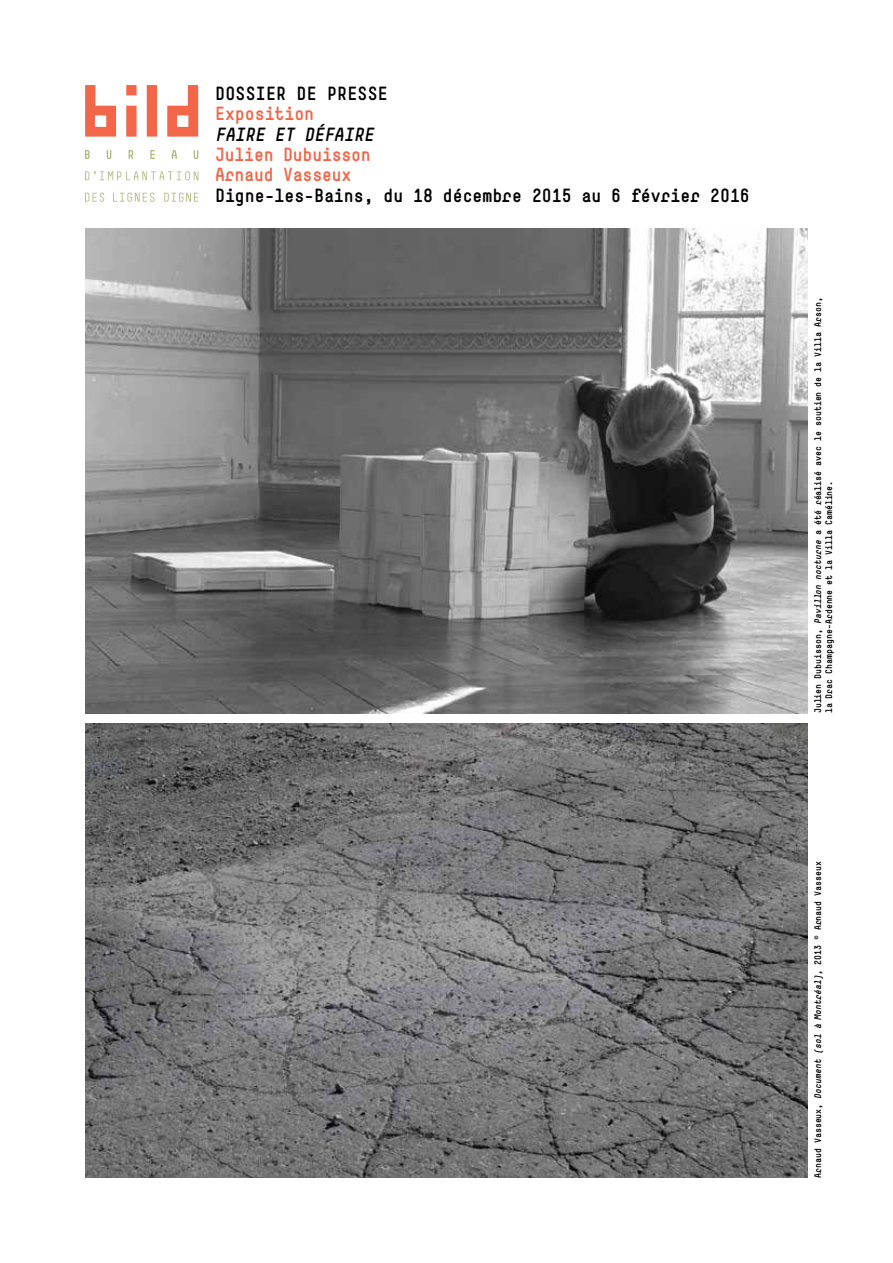
<style>
.page{position:relative;width:893px;height:1263px;background:#fff}
.page>*{position:absolute;margin:0;border:0;box-sizing:border-box;transform-origin:0 0}
.t1{font:700 18px "Simple";color:#000}
.t2{font:700 18px/20.4px "Simple";letter-spacing:-.01em;color:#f26649}
.t3{font:italic 700 18px "Simple";color:#000}
.t4{font:700 9px/10.8px "Simple";color:#000}
.s1{font-style:italic}
</style>
<div class="page">
<svg style="left:85px;top:150px;width:5px;height:9px"></svg>
<svg style="left:107px;top:150px;width:4px;height:9px"></svg>
<svg style="left:129px;top:150px;width:4px;height:9px"></svg>
<svg style="left:150px;top:150px;width:5px;height:9px"></svg>
<svg style="left:172px;top:150px;width:5px;height:9px"></svg>
<svg style="left:194px;top:150px;width:4px;height:9px"></svg>
<svg style="left:85px;top:171px;width:113px;height:9px"></svg>
<svg style="left:85px;top:193px;width:19px;height:9px"></svg>
<svg style="left:113px;top:193px;width:42px;height:9px"></svg>
<svg style="left:164px;top:193px;width:34px;height:9px"></svg>
<svg style="left:147px;top:85px;width:10px;height:52px"></svg>
<svg style="left:85px;top:85px;width:31px;height:52px"></svg>
<svg style="left:126px;top:106px;width:11px;height:31px"></svg>
<svg style="left:126px;top:85px;width:11px;height:10px"></svg>
<svg style="left:167px;top:85px;width:31px;height:52px"></svg>
<div style="left:95px;top:116px;width:11px;height:11px;background:#fff;border:1px solid #fff"></div>
<div style="left:177px;top:116px;width:11px;height:11px;background:#fff;border:1px solid #fff"></div>
<img style="left:85px;top:723px;width:723px;height:455px">
<img style="left:85px;top:229px;width:723px;height:484px">
<h1 class="t1" style="left:215px;top:82px;width:174px">dossier de presse</h1>
<h1 class="t2" style="left:215px;top:103px;width:101px">Exposition</h1>
<h1 class="t3" style="left:215px;top:123px;width:164px">FAIRE ET DÉFAIRE</h1>
<h1 class="t2" style="left:215px;top:144px;width:157px">Julien Dubuisson<br>Arnaud Vasseux</h1>
<h1 class="t1" style="left:215px;top:184px;width:536px">Digne-les-Bains, du 18 décembre 2015 au 6 février 2016</h1>
<p class="t4" style="left:812px;top:713px;width:417px;rotate:-90deg">Julien D ubuisson, <span class="s1">PAVILLON NOCTURNE</span> a été réalisé avec le soutien de la Villa Arson, la Drac Champagne-Ardenne et la Villa Caméline.</p>
<p class="t4" style="left:812px;top:1178px;width:318px;rotate:-90deg">Arnaud Vasseux, <span class="s1">DOCUMENT (SOL À MONTRÉAL),</span> 2013 © Arnaud Vasseux</p>
</div>
